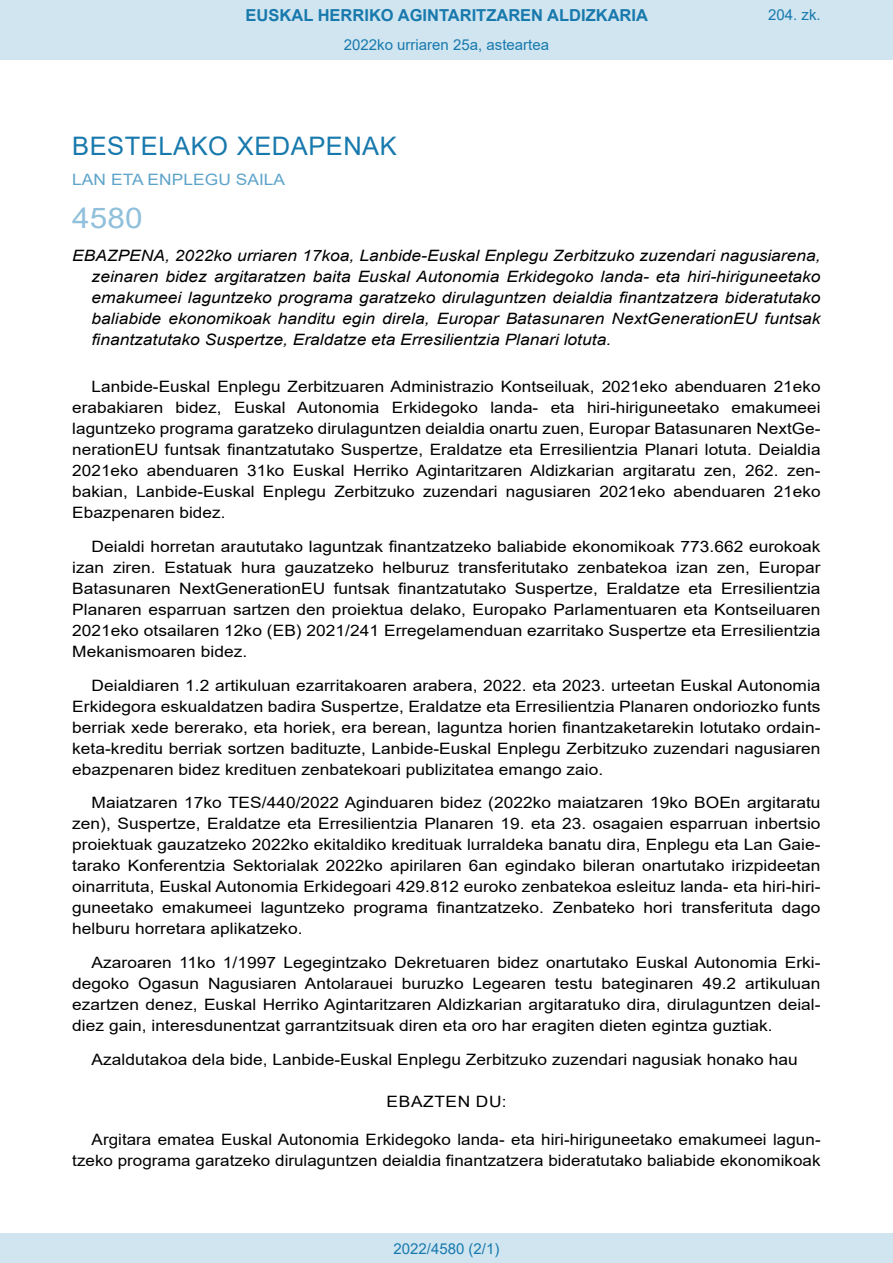
<style>
.page{position:relative;width:893px;height:1263px;background:#fff}
.page>*{position:absolute;margin:0;border:0;box-sizing:border-box;transform-origin:0 0}
.BOPVOrden{font:28.5px "Arial";color:#90c0db;scale:1.11 1}
.BOPVSeccion{font:25.5px "Arial";letter-spacing:.02em;color:#1879ad}
.t1{font:700 16.5px "Arial";color:#1879ad}
.BOPVDetalle{font:15.6px/21px "Arial";color:#000;text-align:justify;scale:1.11 1}
.BOPVDetalle-2{font:15.6px/21px "Arial";color:#000;text-align:justify;scale:1.09 1}
.BOPVTitulo{font:italic 15.6px/21px "Arial";color:#000;text-align:justify;scale:1.11 1}
.BOPVDetalle-3{font:15.6px/20.7px "Arial";color:#000;text-align:right;scale:1.08 1}
.BOPVOrganismo{font:15.6px "Arial";letter-spacing:.005em;color:#5ea4ca;scale:1.11 1}
.BOPVClave{font:15.6px "Arial";letter-spacing:.035em;color:#000;scale:1.11 1}
.Paginacion_Centro{font:15px "Arial";color:#1879ad}
</style>
<div class="page">
<div style="left:0;top:0;width:893px;height:60px;background:#d0e5f0"></div>
<div style="left:0;top:1233px;width:893px;height:30px;background:#d0e5f0"></div>
<p class="t1" style="left:246px;top:3px;width:404px">EUSKAL HERRIKO AGINTARITZAREN ALDIZKARIA</p>
<p class="Paginacion_Centro" style="left:344px;top:35px;width:207px">2022ko urriaren 25a, asteartea</p>
<p class="Paginacion_Centro" style="left:768px;top:5px;width:54px">204. zk.</p>
<p class="BOPVSeccion" style="left:72px;top:128px;width:326px">BESTELAKO XEDAPENAK</p>
<p class="BOPVOrganismo" style="left:72px;top:169px;width:193px">LAN ETA ENPLEGU SAILA</p>
<p class="BOPVOrden" style="left:72px;top:198px;width:65px">4580</p>
<p class="BOPVTitulo" style="left:92px;top:246px;width:658px;text-indent:-19px">EBAZPENA, 2022ko urriaren 17koa, Lanbide-Euskal Enplegu Zerbitzuko zuzendari nagusiarena, zeinaren bidez argitaratzen baita Euskal Autonomia Erkidegoko landa- eta hiri-hiriguneetako emakumeei laguntzeko programa garatzeko dirulaguntzen deialdia finantzatzera bideratutako baliabide ekonomikoak handitu egin direla, Europar Batasunaren NextGenerationEU funtsak finantzatutako Suspertze, Eraldatze eta Erresilientzia Planari lotuta.</p>
<p class="BOPVDetalle-2" style="left:72px;top:376px;width:688px;text-indent:19px">Lanbide-Euskal Enplegu Zerbitzuaren Administrazio Kontseiluak, 2021eko abenduaren 21eko erabakiaren bidez, Euskal Autonomia Erkidegoko landa- eta hiri-hiriguneetako emakumeei laguntzeko programa garatzeko dirulaguntzen deialdia onartu zuen, Europar Batasunaren NextGe&shy;nerationEU funtsak finantzatutako Suspertze, Eraldatze eta Erresilientzia Planari lotuta. Deialdia 2021eko abenduaren 31ko Euskal Herriko Agintaritzaren Aldizkarian argitaratu zen, 262. zen&shy;bakian, Lanbide-Euskal Enplegu Zerbitzuko zuzendari nagusiaren 2021eko abenduaren 21eko Ebazpenaren bidez.</p>
<p class="BOPVDetalle" style="left:72px;top:536px;width:676px;text-indent:19px">Deialdi horretan araututako laguntzak finantzatzeko baliabide ekonomikoak 773.662 eurokoak izan ziren. Estatuak hura gauzatzeko helburuz transferitutako zenbatekoa izan zen, Europar Batasunaren NextGenerationEU funtsak finantzatutako Suspertze, Eraldatze eta Erresilientzia Planaren esparruan sartzen den proiektua delako, Europako Parlamentuaren eta Kontseiluaren 2021eko otsailaren 12ko (EB) 2021/241 Erregelamenduan ezarritako Suspertze eta Erresilientzia Mekanismoaren bidez.</p>
<p class="BOPVDetalle" style="left:72px;top:674px;width:676px;text-indent:19px">Deialdiaren 1.2 artikuluan ezarritakoaren arabera, 2022. eta 2023. urteetan Euskal Autonomia Erkidegora eskualdatzen badira Suspertze, Eraldatze eta Erresilientzia Planaren ondoriozko funts berriak xede bererako, eta horiek, era berean, laguntza horien finantzaketarekin lotutako ordain&shy;keta-kreditu berriak sortzen badituzte, Lanbide-Euskal Enplegu Zerbitzuko zuzendari nagusiaren ebazpenaren bidez kredituen zenbatekoari publizitatea emango zaio.</p>
<p class="BOPVDetalle" style="left:72px;top:792px;width:676px;text-indent:19px">Maiatzaren 17ko TES/440/2022 Aginduaren bidez (2022ko maiatzaren 19ko BOEn argitaratu zen), Suspertze, Eraldatze eta Erresilientzia Planaren 19. eta 23. osagaien esparruan inbertsio proiektuak gauzatzeko 2022ko ekitaldiko kredituak lurraldeka banatu dira, Enplegu eta Lan Gaie&shy;tarako Konferentzia Sektorialak 2022ko apirilaren 6an egindako bileran onartutako irizpideetan oinarrituta, Euskal Autonomia Erkidegoari 429.812 euroko zenbatekoa esleituz landa- eta hiri-hiri&shy;guneetako emakumeei laguntzeko programa finantzatzeko. Zenbateko hori transferituta dago helburu horretara aplikatzeko.</p>
<p class="BOPVDetalle" style="left:72px;top:952px;width:676px;text-indent:19px">Azaroaren 11ko 1/1997 Legegintzako Dekretuaren bidez onartutako Euskal Autonomia Erki&shy;degoko Ogasun Nagusiaren Antolarauei buruzko Legearen testu bateginaren 49.2 artikuluan ezartzen denez, Euskal Herriko Agintaritzaren Aldizkarian argitaratuko dira, dirulaguntzen deial&shy;diez gain, interesdunentzat garrantzitsuak diren eta oro har eragiten dieten egintza guztiak.</p>
<p class="BOPVDetalle" style="left:92px;top:1049px;width:637px">Azaldutakoa dela bide, Lanbide-Euskal Enplegu Zerbitzuko zuzendari nagusiak honako hau</p>
<p class="BOPVClave" style="left:387px;top:1091px;width:110px">EBAZTEN DU:</p>
<p class="BOPVDetalle-3" style="left:72px;top:1129px;width:694px">Argitara ematea Euskal Autonomia Erkidegoko landa- eta hiri-hiriguneetako emakumeei lagun&shy;tzeko programa garatzeko dirulaguntzen deialdia finantzatzera bideratutako baliabide ekonomikoak</p>
<p class="Paginacion_Centro" style="left:393px;top:1238px;width:107px">2022/4580 (2/1)</p>
</div>
